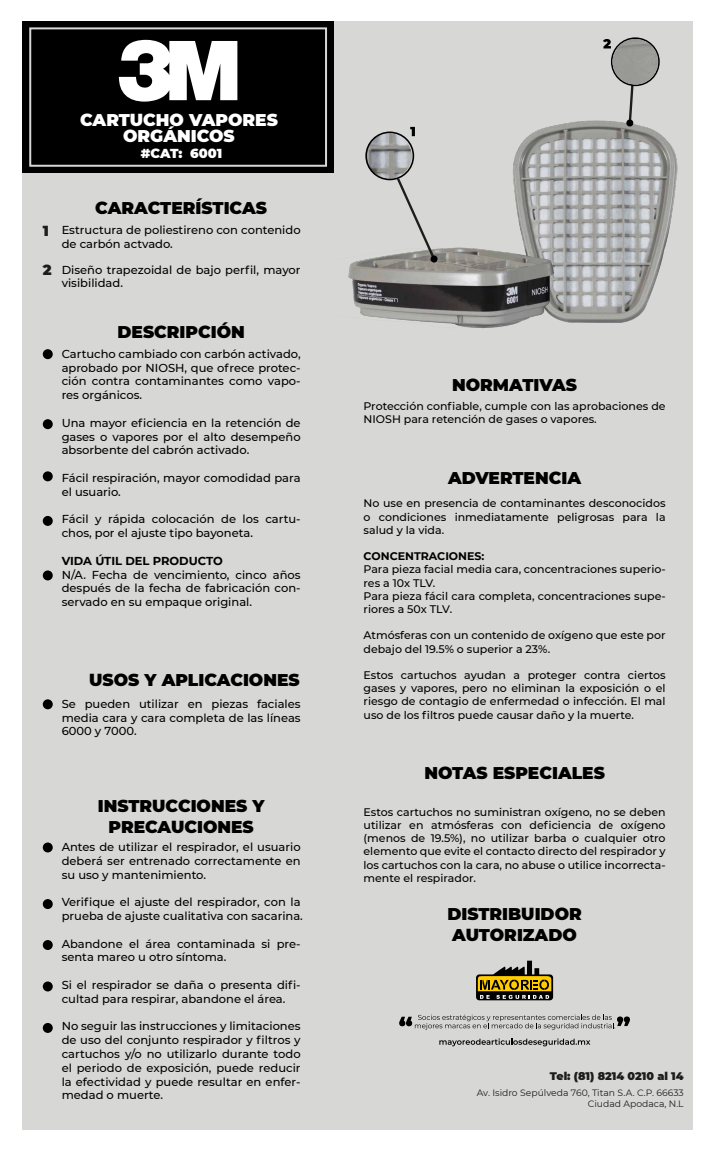
<style>
.page{position:relative;width:715px;height:1153px;background:#fff}
.page>*{position:absolute;margin:0;border:0;box-sizing:border-box;transform-origin:0 0}
.t1{font:900 17px/20.4px "Montserrat";color:#000}
.t2{font:900 17px/16px "Montserrat";color:#fff;text-align:center}
.t3{font:900 14.6px "Montserrat";color:#1d1d1b}
.t4{font:900 13px "Montserrat";letter-spacing:-.01em;color:#fff}
.t5{font:500 11.5px/13.8px "Montserrat";color:#000}
.t6{font:700 11.5px "Montserrat";color:#000}
.t7{font:500 11px/13.2px "Montserrat";color:#000}
.t8{font:900 11px "Montserrat";color:#1d1d1b}
.t9{font:700 11px "Montserrat";color:#000}
.t10{font:9.2px/11.1px "Montserrat";color:#1d1d1b;text-align:right}
</style>
<div class="page">
<div style="left:22px;top:21px;width:670px;height:1108px;background:#d7d7d5"></div>
<svg style="left:439px;top:1038px;width:151px;height:8px"></svg>
<svg style="left:476px;top:960px;width:76px;height:40px"></svg>
<svg style="left:399px;top:1014px;width:230px;height:15px"></svg>
<img style="left:348px;top:120px;width:330px;height:208px">
<svg style="left:365px;top:127px;width:72px;height:135px"></svg>
<svg style="left:602px;top:37px;width:57px;height:90px"></svg>
<img style="left:612px;top:39px;width:45px;height:46px;border-radius:23px">
<div style="left:43px;top:842px;width:10px;height:10px;background:#000;border-radius:50%"></div>
<div style="left:43px;top:349px;width:10px;height:10px;background:#000;border-radius:50%"></div>
<div style="left:43px;top:419px;width:10px;height:10px;background:#000;border-radius:50%"></div>
<div style="left:43px;top:471px;width:10px;height:10px;background:#000;border-radius:50%"></div>
<div style="left:43px;top:516px;width:10px;height:10px;background:#000;border-radius:50%"></div>
<div style="left:43px;top:570px;width:10px;height:10px;background:#000;border-radius:50%"></div>
<div style="left:43px;top:899px;width:10px;height:10px;background:#000;border-radius:50%"></div>
<div style="left:43px;top:940px;width:10px;height:10px;background:#000;border-radius:50%"></div>
<div style="left:43px;top:981px;width:10px;height:10px;background:#000;border-radius:50%"></div>
<div style="left:43px;top:1023px;width:10px;height:10px;background:#000;border-radius:50%"></div>
<div style="left:22px;top:21px;width:311px;height:152px;background:#000"></div>
<div style="left:29px;top:27px;width:298px;height:140px;border:2px solid #d7d7d5"></div>
<div style="left:43px;top:699px;width:10px;height:10px;background:#000;border-radius:50%"></div>
<svg style="left:119px;top:40px;width:118px;height:62px"></svg>
<h1 class="t2" style="left:80px;top:111px;width:199px">CARTUCHO VAPORES<br>ORGÁNICOS</h1>
<p class="t4" style="left:141px;top:144px;width:83px">#CAT: 6001</p>
<p class="t3" style="left:43px;top:220px;width:8px">1</p>
<p class="t3" style="left:43px;top:259px;width:10px">2</p>
<h1 class="t1" style="left:95px;top:197px;width:173px">CARACTERÍSTICAS</h1>
<p class="t5" style="left:62px;top:223px;width:240px">Estructura de poliestireno con contenido de carbón actvado.</p>
<p class="t5" style="left:62px;top:262px;width:240px">Diseño trapezoidal de bajo perfil, mayor visibilidad.</p>
<h1 class="t1" style="left:117px;top:320px;width:129px">DESCRIPCIÓN</h1>
<p class="t5" style="left:62px;top:346px;width:240px;text-align:justify">Cartucho cambiado con carbón activado, aprobado por NIOSH, que ofrece protec&shy;ción contra contaminantes como vapo&shy;res orgánicos.</p>
<p class="t5" style="left:62px;top:415px;width:240px;text-align:justify">Una mayor eficiencia en la retención de gases o vapores por el alto desempeño absorbente del cabrón activado.</p>
<p class="t5" style="left:62px;top:470px;width:240px">Fácil respiración, mayor comodidad para el usuario.</p>
<p class="t5" style="left:62px;top:512px;width:240px">Fácil y rápida colocación de los cartu&shy;chos, por el ajuste tipo bayoneta.</p>
<p class="t6" style="left:62px;top:552px;width:163px">VIDA ÚTIL DEL PRODUCTO</p>
<p class="t5" style="left:62px;top:567px;width:240px;text-align:justify">N/A. Fecha de vencimiento, cinco años después de la fecha de fabricación con&shy;servado en su empaque original.</p>
<h1 class="t1" style="left:89px;top:668px;width:212px">USOS Y APLICACIONES</h1>
<p class="t5" style="left:62px;top:696px;width:240px;text-align:justify">Se pueden utilizar en piezas faciales media cara y cara completa de las líneas 6000 y 7000.</p>
<h1 class="t1" style="left:98px;top:795px;width:168px;text-align:center">INSTRUCCIONES Y<br>PRECAUCIONES</h1>
<p class="t5" style="left:62px;top:839px;width:240px;text-align:justify">Antes de utilizar el respirador, el usuario deberá ser entrenado correctamente en su uso y mantenimiento.</p>
<p class="t5" style="left:62px;top:894px;width:242px">Verifique el ajuste del respirador, con la prueba de ajuste cualitativa con sacarina.</p>
<p class="t5" style="left:62px;top:936px;width:240px">Abandone el área contaminada si pre&shy;senta mareo u otro síntoma.</p>
<p class="t5" style="left:62px;top:977px;width:240px">Si el respirador se daña o presenta difi&shy;cultad para respirar, abandone el área.</p>
<p class="t5" style="left:62px;top:1019px;width:240px;text-align:justify">No seguir las instrucciones y limitaciones de uso del conjunto respirador y filtros y cartuchos y/o no utilizarlo durante todo el periodo de exposición, puede reducir la efectividad y puede resultar en enfer&shy;medad o muerte.</p>
<h1 class="t1" style="left:452px;top:374px;width:126px">NORMATIVAS</h1>
<p class="t7" style="left:363px;top:399px;width:303px">Protección confiable, cumple con las aprobaciones de<br>NIOSH para retención de gases o vapores.</p>
<h1 class="t1" style="left:448px;top:466px;width:134px">ADVERTENCIA</h1>
<p class="t7" style="left:363px;top:496px;width:303px;text-align:justify">No use en presencia de contaminantes desconocidos o condiciones inmediatamente peligrosas para la salud y la vida.</p>
<p class="t9" style="left:363px;top:548px;width:122px">CONCENTRACIONES:</p>
<p class="t7" style="left:363px;top:562px;width:303px">Para pieza facial media cara, concentraciones superio&shy;res a 10x TLV.<br>Para pieza fácil cara completa, concentraciones supe&shy;riores a 50x TLV.</p>
<p class="t7" style="left:363px;top:628px;width:303px">Atmósferas con un contenido de oxígeno que este por debajo del 19.5% o superior a 23%.</p>
<p class="t7" style="left:363px;top:668px;width:303px;text-align:justify">Estos cartuchos ayudan a proteger contra ciertos gases y vapores, pero no eliminan la exposición o el riesgo de contagio de enfermedad o infección. El mal uso de los filtros puede causar daño y la muerte.</p>
<h1 class="t1" style="left:424px;top:761px;width:182px">NOTAS ESPECIALES</h1>
<p class="t7" style="left:363px;top:805px;width:303px;text-align:justify">Estos cartuchos no suministran oxígeno, no se deben utilizar en atmósferas con deficiencia de oxígeno (menos de 19.5%), no utilizar barba o cualquier otro elemento que evite el contacto directo del respirador y los cartuchos con la cara, no abuse o utilice incorrecta&shy;mente el respirador.</p>
<h1 class="t1" style="left:447px;top:903px;width:136px">DISTRIBUIDOR<br>AUTORIZADO</h1>
<p class="t8" style="left:549px;top:1068px;width:135px">Tel: (81) 8214 0210 al 14</p>
<p class="t10" style="left:476px;top:1087px;width:208px">Av. Isidro Sepúlveda 760, Titan S.A. C.P. 66633<br>Ciudad Apodaca, N.L</p>
</div>
